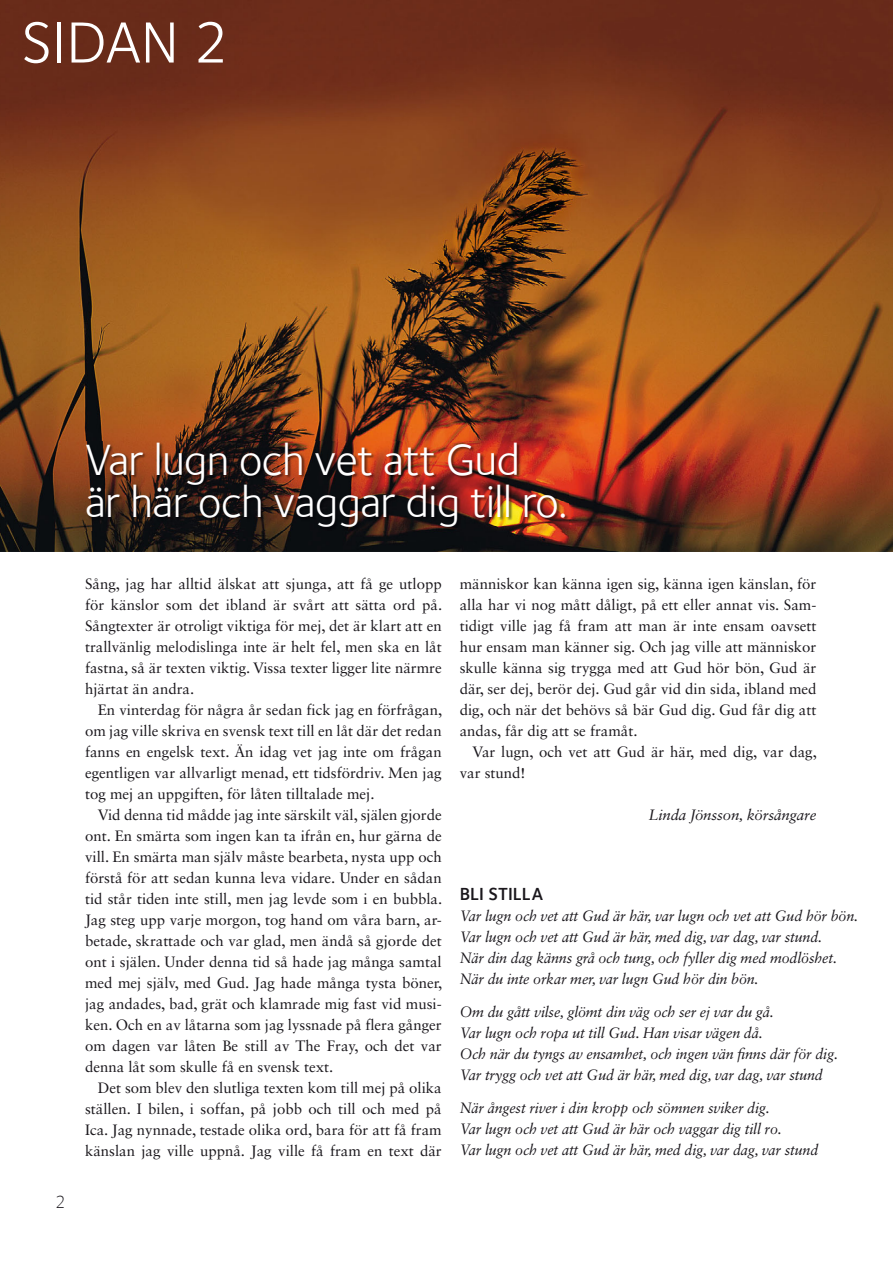
<style>
.page{position:relative;width:893px;height:1263px;background:#fff}
.page>*{position:absolute;margin:0;border:0;box-sizing:border-box;transform-origin:0 0}
.t1{font:60px "Foundry Sterling";color:#fff}
.t2{font:45px/42px "Foundry Sterling";letter-spacing:-.01em;color:#fff}
.t3{font:600 18px "Foundry Sterling";color:#1a171c}
.t4{font:300 18px "Foundry Sterling";color:#1a171c}
.t5{font:15px/21px "Sabon LT Std";color:#1a171c;text-align:justify}
.t6{font:italic 15px/21px "Sabon LT Std";letter-spacing:-.01em;color:#1a171c;scale:.95 1}
.t7{font:italic 15px "Sabon LT Std";letter-spacing:-.01em;color:#1a171c}
</style>
<div class="page">
<img style="left:0;top:0;width:893px;height:552px">
<img style="left:85px;top:442px;width:483px;height:89px">
<h1 class="t1" style="left:21px;top:8px;width:209px">SIDAN 2</h1>
<h2 class="t2" style="left:85px;top:438px;width:484px">Var lugn och vet att Gud<br>är här och vaggar dig till ro.</h2>
<p class="t4" style="left:55px;top:1191px;width:12px">2</p>
<p class="t5" style="left:85px;top:575px;width:359px">Sång, jag har alltid älskat att sjunga, att få ge utlopp för känslor som det ibland är svårt att sätta ord på.<br>Sångtexter är otroligt viktiga för mej, det är klart att en trallvänlig melodislinga inte är helt fel, men ska en låt fastna, så är texten viktig. Vissa texter ligger lite närmre hjärtat än andra.</p>
<p class="t5" style="left:85px;top:701px;width:359px;text-indent:13px">En vinterdag för några år sedan fick jag en förfrågan, om jag ville skriva en svensk text till en låt där det redan fanns en engelsk text. Än idag vet jag inte om frågan egentligen var allvarligt menad, ett tidsfördriv. Men jag tog mej an uppgiften, för låten tilltalade mej.</p>
<p class="t5" style="left:85px;top:806px;width:359px;text-indent:13px">Vid denna tid mådde jag inte särskilt väl, själen gjorde ont. En smärta som ingen kan ta ifrån en, hur gärna de vill. En smärta man själv måste bearbeta, nysta upp och förstå för att sedan kunna leva vidare. Under en sådan tid står tiden inte still, men jag levde som i en bubbla.<br>Jag steg upp varje morgon, tog hand om våra barn, ar&shy;betade, skrattade och var glad, men ändå så gjorde det ont i själen. Under denna tid så hade jag många samtal med mej själv, med Gud. Jag hade många tysta böner, jag andades, bad, grät och klamrade mig fast vid musi&shy;ken. Och en av låtarna som jag lyssnade på flera gånger om dagen var låten Be still av The Fray, och det var denna låt som skulle få en svensk text.</p>
<p class="t5" style="left:85px;top:1079px;width:358px;text-indent:13px">Det som blev den slutliga texten kom till mej på olika ställen. I bilen, i soffan, på jobb och till och med på Ica. Jag nynnade, testade olika ord, bara för att få fram känslan jag ville uppnå. Jag ville få fram en text där</p>
<p class="t5" style="left:460px;top:575px;width:358px">människor kan känna igen sig, känna igen känslan, för alla har vi nog mått dåligt, på ett eller annat vis. Sam&shy;tidigt ville jag få fram att man är inte ensam oavsett hur ensam man känner sig. Och jag ville att människor skulle känna sig trygga med att Gud hör bön, Gud är där, ser dej, berör dej. Gud går vid din sida, ibland med dig, och när det behövs så bär Gud dig. Gud får dig att andas, får dig att se framåt.</p>
<p class="t5" style="left:460px;top:743px;width:359px;text-indent:13px">Var lugn, och vet att Gud är här, med dig, var dag, var stund!</p>
<p class="t7" style="left:649px;top:809px;width:169px">Linda Jönsson, körsångare</p>
<p class="t3" style="left:460px;top:884px;width:85px">BLI STILLA</p>
<p class="t6" style="left:460px;top:907px;width:421px">Var lugn och vet att Gud är här, var lugn och vet att Gud hör bön.<br>Var lugn och vet att Gud är här, med dig, var dag, var stund.<br>När din dag känns grå och tung, och fyller dig med modlöshet.<br>När du inte orkar mer, var lugn Gud hör din bön.</p>
<p class="t6" style="left:460px;top:1003px;width:400px">Om du gått vilse, glömt din väg och ser ej var du gå.<br>Var lugn och ropa ut till Gud. Han visar vägen då.<br>Och när du tyngs av ensamhet, och ingen vän finns där för dig.<br>Var trygg och vet att Gud är här, med dig, var dag, var stund</p>
<p class="t6" style="left:460px;top:1099px;width:379px">När ångest river i din kropp och sömnen sviker dig.<br>Var lugn och vet att Gud är här och vaggar dig till ro.<br>Var lugn och vet att Gud är här, med dig, var dag, var stund</p>
</div>
